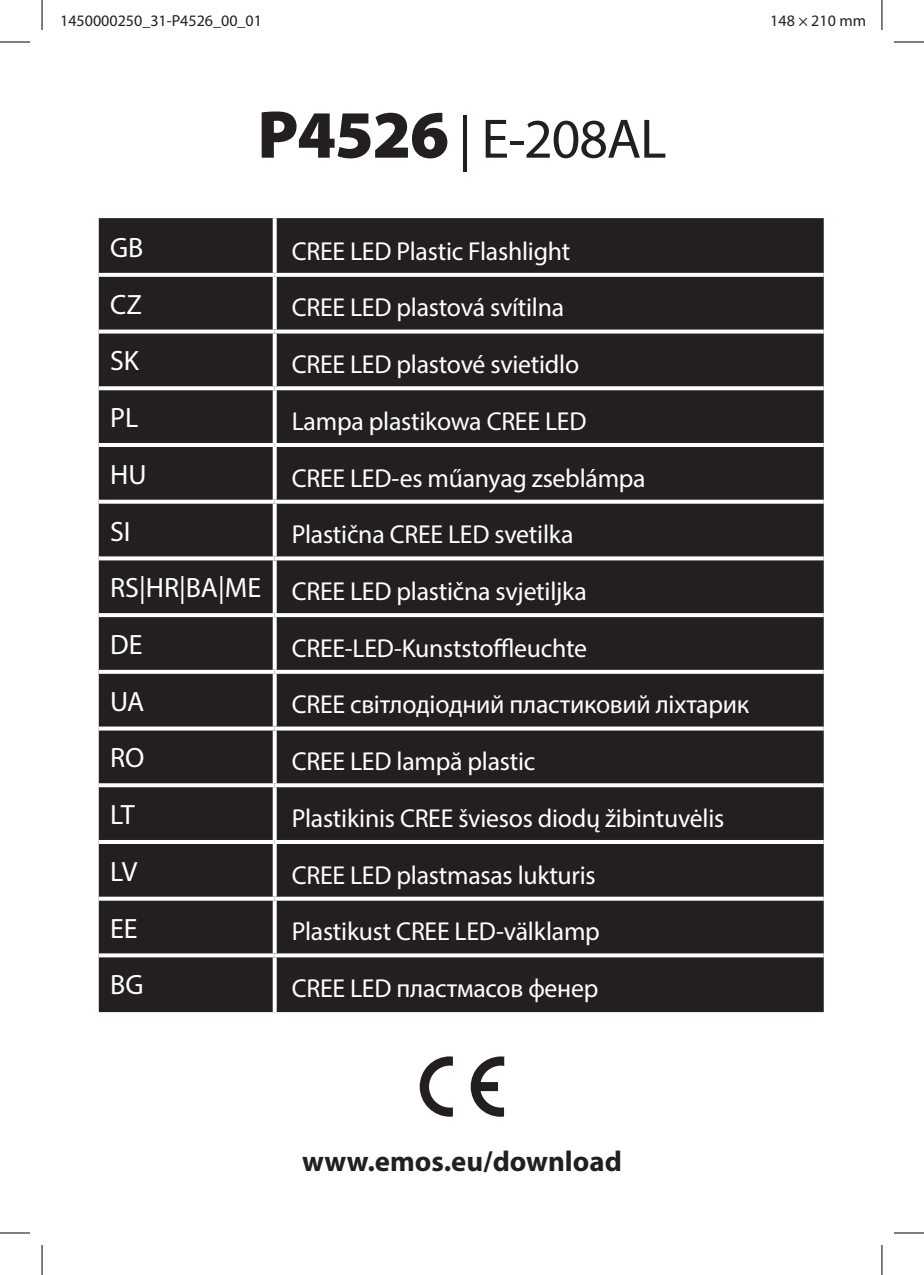
<style>
.page{position:relative;width:924px;height:1275px;background:#fff}
.page>*{position:absolute;margin:0;border:0;box-sizing:border-box;transform-origin:0 0}
.t1{font:56px "Myriad Pro";letter-spacing:-.02em;color:#231f20}
.t2{font:700 28.8px "Myriad Pro";color:#231f20}
.t3{font:28px "Myriad Pro";color:#fff}
.t4{font:26px/56.6px "Myriad Pro";letter-spacing:-.01em;color:#fff}
.t5{font:16px "Myriad Pro";color:#231f20}
.s1{font-weight:900;font-size:68px}
.s2{font-size:28px}
</style>
<div class="page">
<div style="left:99px;top:218px;width:724px;height:794px;background:#231f20"></div>
<svg style="left:272px;top:218px;width:4px;height:55px"></svg>
<svg style="left:99px;top:273px;width:175px;height:4px"></svg>
<svg style="left:274px;top:273px;width:549px;height:4px"></svg>
<svg style="left:272px;top:277px;width:4px;height:52px"></svg>
<svg style="left:99px;top:329px;width:175px;height:4px"></svg>
<svg style="left:274px;top:329px;width:549px;height:4px"></svg>
<svg style="left:272px;top:333px;width:4px;height:53px"></svg>
<svg style="left:99px;top:386px;width:175px;height:4px"></svg>
<svg style="left:274px;top:386px;width:549px;height:4px"></svg>
<svg style="left:272px;top:390px;width:4px;height:53px"></svg>
<hr style="left:99px;top:443px;width:175px;height:4px;background:#fff">
<hr style="left:274px;top:443px;width:549px;height:4px;background:#fff">
<svg style="left:272px;top:447px;width:4px;height:53px"></svg>
<svg style="left:99px;top:500px;width:175px;height:4px"></svg>
<svg style="left:274px;top:500px;width:549px;height:4px"></svg>
<svg style="left:272px;top:504px;width:4px;height:52px"></svg>
<svg style="left:99px;top:556px;width:175px;height:4px"></svg>
<svg style="left:274px;top:556px;width:549px;height:4px"></svg>
<svg style="left:272px;top:560px;width:4px;height:53px"></svg>
<svg style="left:99px;top:613px;width:175px;height:4px"></svg>
<svg style="left:274px;top:613px;width:549px;height:4px"></svg>
<svg style="left:272px;top:617px;width:4px;height:53px"></svg>
<svg style="left:99px;top:670px;width:175px;height:4px"></svg>
<svg style="left:274px;top:670px;width:549px;height:4px"></svg>
<svg style="left:272px;top:674px;width:4px;height:52px"></svg>
<svg style="left:99px;top:726px;width:175px;height:4px"></svg>
<svg style="left:274px;top:726px;width:549px;height:4px"></svg>
<svg style="left:272px;top:730px;width:4px;height:53px"></svg>
<svg style="left:99px;top:783px;width:175px;height:4px"></svg>
<svg style="left:274px;top:783px;width:549px;height:4px"></svg>
<svg style="left:272px;top:787px;width:4px;height:53px"></svg>
<hr style="left:99px;top:840px;width:175px;height:4px;background:#fff">
<hr style="left:274px;top:840px;width:549px;height:4px;background:#fff">
<svg style="left:272px;top:844px;width:4px;height:52px"></svg>
<svg style="left:99px;top:896px;width:175px;height:4px"></svg>
<svg style="left:274px;top:896px;width:549px;height:4px"></svg>
<svg style="left:272px;top:900px;width:4px;height:53px"></svg>
<svg style="left:99px;top:953px;width:175px;height:4px"></svg>
<svg style="left:274px;top:953px;width:549px;height:4px"></svg>
<svg style="left:272px;top:957px;width:4px;height:55px"></svg>
<div style="left:286px;top:233px;width:526px;height:34px;background:#231f20"></div>
<div style="left:286px;top:290px;width:526px;height:34px;background:#231f20"></div>
<div style="left:286px;top:347px;width:526px;height:34px;background:#231f20"></div>
<div style="left:286px;top:403px;width:526px;height:34px;background:#231f20"></div>
<div style="left:286px;top:460px;width:526px;height:34px;background:#231f20"></div>
<div style="left:286px;top:517px;width:526px;height:34px;background:#231f20"></div>
<div style="left:286px;top:573px;width:526px;height:34px;background:#231f20"></div>
<div style="left:286px;top:630px;width:526px;height:34px;background:#231f20"></div>
<div style="left:286px;top:687px;width:526px;height:34px;background:#231f20"></div>
<div style="left:286px;top:743px;width:526px;height:34px;background:#231f20"></div>
<div style="left:286px;top:800px;width:526px;height:34px;background:#231f20"></div>
<div style="left:286px;top:857px;width:526px;height:34px;background:#231f20"></div>
<div style="left:286px;top:914px;width:526px;height:34px;background:#231f20"></div>
<div style="left:286px;top:970px;width:526px;height:34px;background:#231f20"></div>
<svg style="left:419px;top:1056px;width:85px;height:60px"></svg>
<hr style="left:0;top:42px;width:30px;height:1px;background:#000">
<hr style="left:893px;top:42px;width:30px;height:1px;background:#000">
<hr style="left:0;top:1232px;width:30px;height:1px;background:#000">
<hr style="left:893px;top:1232px;width:30px;height:1px;background:#000">
<hr style="left:42px;top:0;width:1px;height:30px;background:#000">
<hr style="left:42px;top:1245px;width:1px;height:30px;background:#000">
<hr style="left:881px;top:0;width:1px;height:30px;background:#000">
<hr style="left:881px;top:1245px;width:1px;height:30px;background:#000">
<p class="t5" style="left:60px;top:10px;width:203px">1450000250_31-P4526_00_01</p>
<p class="t5" style="left:770px;top:10px;width:97px">148 × 210 mm</p>
<h1 class="t1" style="left:257px;top:104px;width:410px"><span class="s1">P4526</span> | E-208AL</h1>
<p class="t3" style="left:110px;top:230px;width:35px">GB</p>
<p class="t4" style="left:291px;top:222px;width:280px">CREE LED Plastic Flashlight</p>
<p class="t3" style="left:110px;top:287px;width:33px">CZ</p>
<p class="t4" style="left:291px;top:279px;width:274px">CREE LED plastová svítilna</p>
<p class="t3" style="left:110px;top:344px;width:30px">SK</p>
<p class="t4" style="left:291px;top:336px;width:289px">CREE LED plastové svietidlo</p>
<p class="t3" style="left:110px;top:400px;width:30px">PL</p>
<p class="t4" style="left:291px;top:392px;width:296px">Lampa plastikowa CREE LED</p>
<p class="t3" style="left:110px;top:457px;width:38px">HU</p>
<p class="t4" style="left:291px;top:449px;width:355px">CREE LED-es műanyag zseblámpa</p>
<p class="t3" style="left:110px;top:514px;width:22px">SI</p>
<p class="t4" style="left:110px;top:506px;width:478px;text-indent:181px">Plastična CREE LED svetilka<br><span class="s2">RS|HR|BA|ME</span> CREE LED plastična svjetiljka</p>
<p class="t3" style="left:110px;top:627px;width:34px">DE</p>
<p class="t4" style="left:291px;top:619px;width:297px">CREE-LED-Kunststoffleuchte</p>
<p class="t3" style="left:110px;top:684px;width:36px">UA</p>
<p class="t4" style="left:291px;top:676px;width:459px">CREE світлодіодний пластиковий ліхтарик</p>
<p class="t3" style="left:110px;top:740px;width:36px">RO</p>
<p class="t4" style="left:291px;top:732px;width:245px">CREE LED lampă plastic</p>
<p class="t3" style="left:110px;top:797px;width:26px">LT</p>
<p class="t4" style="left:291px;top:789px;width:434px">Plastikinis CREE šviesos diodų žibintuvėlis</p>
<p class="t3" style="left:110px;top:854px;width:29px">LV</p>
<p class="t4" style="left:291px;top:846px;width:305px">CREE LED plastmasas lukturis</p>
<p class="t3" style="left:110px;top:911px;width:29px">EE</p>
<p class="t4" style="left:291px;top:902px;width:309px">Plastikust CREE LED-välklamp</p>
<p class="t3" style="left:110px;top:967px;width:35px">BG</p>
<p class="t4" style="left:291px;top:959px;width:308px">CREE LED пластмасов фенер</p>
<p class="t2" style="left:302px;top:1142px;width:321px">www.emos.eu/download</p>
</div>
